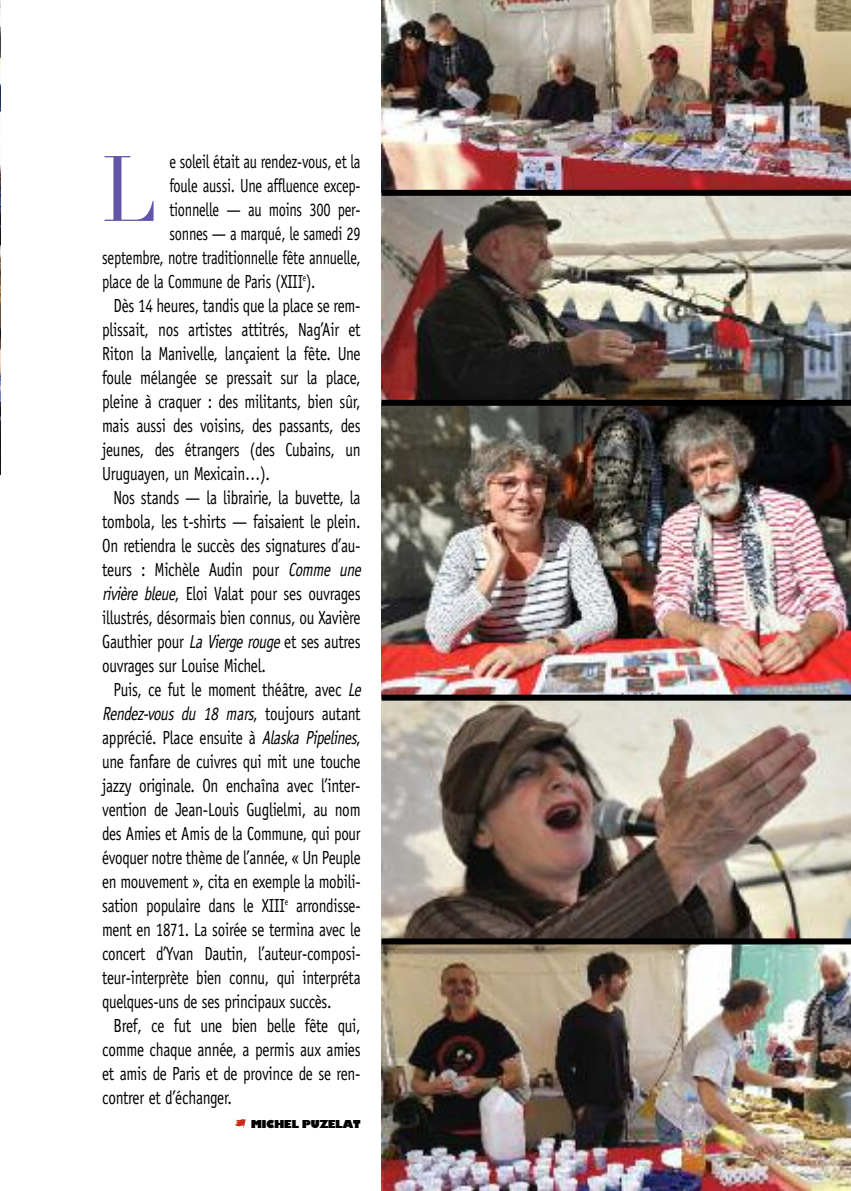
<style>
.page{position:relative;width:851px;height:1191px;background:#fff}
.page>*{position:absolute;margin:0;border:0;box-sizing:border-box;transform-origin:0 0}
.t1{font:91px "Didot";color:#6154a9;scale:.88 1}
.t2{font:19px "Officina Sans";letter-spacing:-.015em;color:#000;scale:.8 1}
.t3{font:19px "Officina Sans";letter-spacing:-.015em;color:#000;scale:.79 1}
.t4{font:19px "Officina Sans";letter-spacing:-.015em;color:#000;scale:.76 1}
.t5{font:italic 19px "Officina Sans";color:#000;scale:.8 1}
.t6{font:800 12px "Chantilly UB";color:#000}
.s1{font-style:italic}
.s2{font-style:normal}
</style>
<div class="page">
<svg style="left:235px;top:1119px;width:11px;height:9px"></svg>
<img style="left:381px;top:0;width:469px;height:190px">
<img style="left:381px;top:196px;width:469px;height:204px">
<img style="left:381px;top:700px;width:469px;height:491px">
<img style="left:381px;top:406px;width:469px;height:288px">
<div style="left:381px;top:190px;width:469px;height:6px;background:#000"></div>
<div style="left:381px;top:400px;width:469px;height:6px;background:#000"></div>
<div style="left:381px;top:694px;width:469px;height:6px;background:#000"></div>
<div style="left:381px;top:938px;width:469px;height:6px;background:#000"></div>
<img style="left:0;top:0;width:1px;height:474px">
<h1 class="t1" style="left:102px;top:135px;width:64px">L</h1>
<p class="t4" style="left:169px;top:154px;width:253px">e soleil était au rendez-vous, et la</p>
<p class="t4" style="left:169px;top:178px;width:253px">foule aussi. Une affluence excep-</p>
<p class="t4" style="left:169px;top:202px;width:253px">tionnelle — au moins 300 per-</p>
<p class="t4" style="left:169px;top:226px;width:253px">sonnes — a marqué, le samedi 29</p>
<p class="t4" style="left:102px;top:250px;width:341px">septembre, notre traditionnelle fête annuelle,</p>
<p class="t4" style="left:102px;top:274px;width:282px">place de la Commune de Paris (XIII<sup>e</sup>).</p>
<p class="t2" style="left:113px;top:298px;width:310px">Dès 14 heures, tandis que la place se rem-</p>
<p class="t2" style="left:102px;top:322px;width:324px">plissait, nos artistes attitrés, Nag’Air et</p>
<p class="t2" style="left:102px;top:346px;width:324px">Riton la Manivelle, lançaient la fête. Une</p>
<p class="t2" style="left:102px;top:370px;width:324px">foule mélangée se pressait sur la place,</p>
<p class="t2" style="left:102px;top:394px;width:324px">pleine à craquer : des militants, bien sûr,</p>
<p class="t2" style="left:102px;top:418px;width:324px">mais aussi des voisins, des passants, des</p>
<p class="t2" style="left:102px;top:442px;width:324px">jeunes, des étrangers (des Cubains, un</p>
<p class="t2" style="left:102px;top:466px;width:211px">Uruguayen, un Mexicain…).</p>
<p class="t2" style="left:113px;top:490px;width:310px">Nos stands — la librairie, la buvette, la</p>
<p class="t2" style="left:102px;top:514px;width:324px">tombola, les t-shirts — faisaient le plein.</p>
<p class="t2" style="left:102px;top:538px;width:324px">On retiendra le succès des signatures d’au-</p>
<p class="t2" style="left:102px;top:562px;width:328px">teurs : Michèle Audin pour <span class="s1">Comme une</span></p>
<p class="t2" style="left:102px;top:586px;width:324px"><span class="s1">rivière bleue</span>, Eloi Valat pour ses ouvrages</p>
<p class="t2" style="left:102px;top:610px;width:324px">illustrés, désormais bien connus, ou Xavière</p>
<p class="t2" style="left:102px;top:634px;width:324px">Gauthier pour <span class="s1">La Vierge rouge</span> et ses autres</p>
<p class="t2" style="left:102px;top:658px;width:206px">ouvrages sur Louise Michel.</p>
<p class="t2" style="left:113px;top:682px;width:314px">Puis, ce fut le moment théâtre, avec <span class="s1">Le</span></p>
<p class="t5" style="left:102px;top:706px;width:324px">Rendez-vous du 18 mars<span class="s2">, toujours autant</span></p>
<p class="t2" style="left:102px;top:730px;width:324px">apprécié. Place ensuite à <span class="s1">Alaska Pipelines</span>,</p>
<p class="t2" style="left:102px;top:754px;width:324px">une fanfare de cuivres qui mit une touche</p>
<p class="t2" style="left:102px;top:778px;width:324px">jazzy originale. On enchaîna avec l’inter-</p>
<p class="t2" style="left:102px;top:802px;width:324px">vention de Jean-Louis Guglielmi, au nom</p>
<p class="t3" style="left:102px;top:826px;width:329px">des Amies et Amis de la Commune, qui pour</p>
<p class="t3" style="left:102px;top:850px;width:329px">évoquer notre thème de l’année, « Un Peuple</p>
<p class="t3" style="left:102px;top:874px;width:329px">en mouvement », cita en exemple la mobili-</p>
<p class="t3" style="left:102px;top:898px;width:329px">sation populaire dans le XIII<sup>e</sup> arrondisse-</p>
<p class="t3" style="left:102px;top:922px;width:329px">ment en 1871. La soirée se termina avec le</p>
<p class="t3" style="left:102px;top:946px;width:329px">concert d’Yvan Dautin, l’auteur-composi-</p>
<p class="t3" style="left:102px;top:970px;width:329px">teur-interprète bien connu, qui interpréta</p>
<p class="t3" style="left:102px;top:994px;width:292px">quelques-uns de ses principaux succès.</p>
<p class="t2" style="left:113px;top:1018px;width:310px">Bref, ce fut une bien belle fête qui,</p>
<p class="t2" style="left:102px;top:1042px;width:324px">comme chaque année, a permis aux amies</p>
<p class="t2" style="left:102px;top:1066px;width:324px">et amis de Paris et de province de se ren-</p>
<p class="t2" style="left:102px;top:1090px;width:164px">contrer et d’échanger.</p>
<p class="t6" style="left:251px;top:1117px;width:111px">MICHEL PUZELAT</p>
</div>
